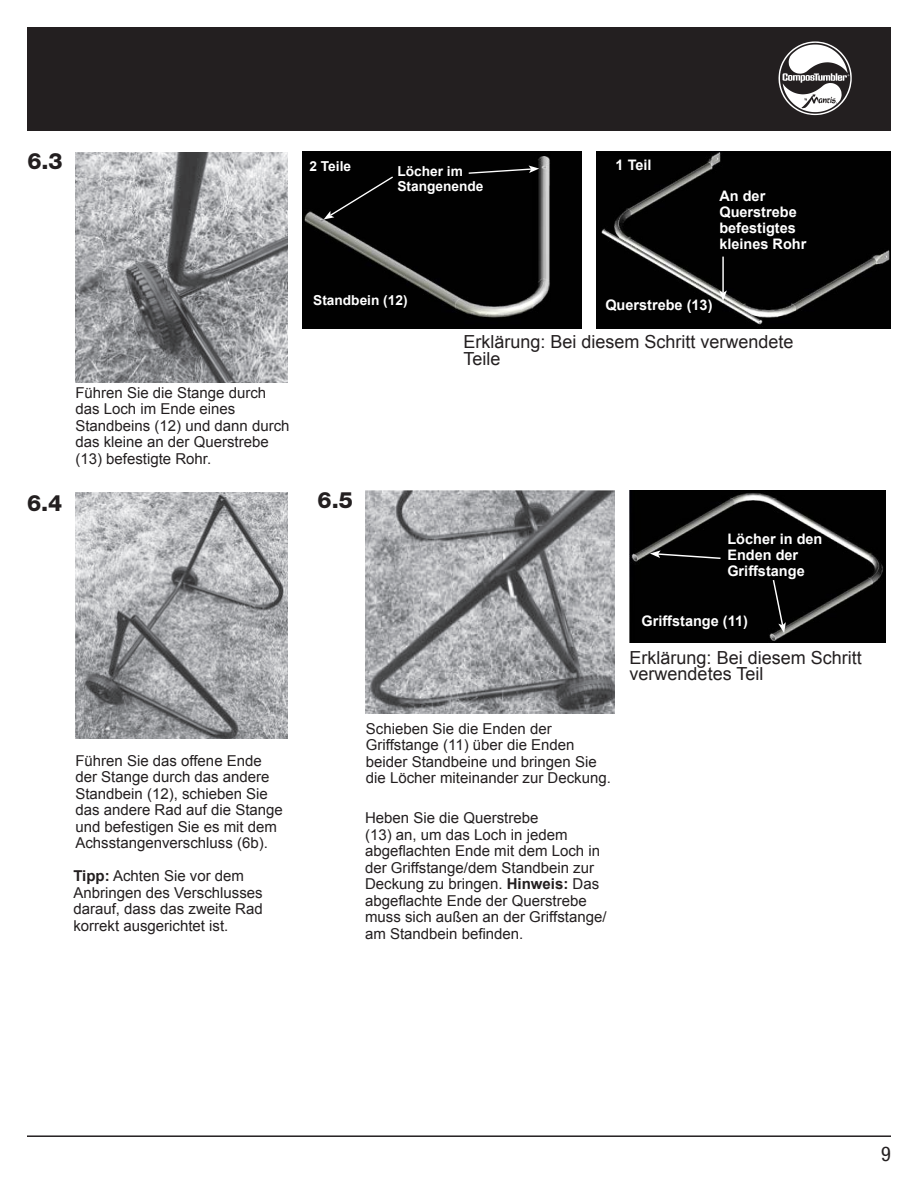
<style>
.page{position:relative;width:918px;height:1188px;background:#fff}
.page>*{position:absolute;margin:0;border:0;box-sizing:border-box;transform-origin:0 0}
.t1{font:800 22.5px "Helvetica Neue";color:#231f20}
.t2{font:condensed 20.25px "Helvetica Neue";color:#231f20}
.t3{font:18px/16.5px "Arial";color:#231f20}
.t4{font:15px/16.5px "Arial";color:#231f20}
.t5{font:700 14.55px/15.9px "Arial";color:#fff}
.t6{font:700 13.65px/15.1px "Arial";color:#fff}
.s1{font-weight:700}
</style>
<div class="page">
<div style="left:27px;top:27px;width:864px;height:103px;background:#231f20"></div>
<hr style="left:27px;top:1135px;width:864px;height:2px;background:#231f20">
<svg style="left:779px;top:41px;width:73px;height:74px"></svg>
<img style="left:596px;top:151px;width:295px;height:178px">
<hr style="left:722px;top:257px;width:2px;height:36px;background:#fff">
<svg style="left:719px;top:290px;width:8px;height:11px"></svg>
<img style="left:302px;top:151px;width:279px;height:178px">
<div style="left:324px;top:175px;width:71px;height:45px;background:#010101"></div>
<svg style="left:467px;top:165px;width:72px;height:10px"></svg>
<img style="left:75px;top:152px;width:212px;height:231px">
<img style="left:75px;top:493px;width:212px;height:245px">
<img style="left:366px;top:490px;width:249px;height:224px">
<img style="left:630px;top:490px;width:256px;height:153px">
<svg style="left:650px;top:550px;width:72px;height:10px"></svg>
<svg style="left:772px;top:578px;width:14px;height:55px"></svg>
<h1 class="t1" style="left:27px;top:147px;width:37px">6.3</h1>
<h1 class="t1" style="left:27px;top:489px;width:37px">6.4</h1>
<p class="t4" style="left:75px;top:384px;width:216px">Führen Sie die Stange durch das Loch im Ende eines<br>Standbeins (12) und dann durch das kleine an der Querstrebe (13) befestigte Rohr.</p>
<p class="t4" style="left:75px;top:752px;width:209px">Führen Sie das offene Ende der Stange durch das andere<br>Standbein (12), schieben Sie das andere Rad auf die Stange und befestigen Sie es mit dem<br>Achsstangenverschluss (6b).</p>
<p class="t4" style="left:73px;top:868px;width:191px"><span class="s1">Tipp:</span> Achten Sie vor dem<br>Anbringen des Verschlusses darauf, dass das zweite Rad korrekt ausgerichtet ist.</p>
<p class="t6" style="left:310px;top:159px;width:43px">2 Teile</p>
<p class="t6" style="left:397px;top:164px;width:88px">Löcher im<br>Stangenende</p>
<p class="t6" style="left:313px;top:293px;width:96px">Standbein (12)</p>
<p class="t5" style="left:616px;top:158px;width:38px">1 Teil</p>
<p class="t5" style="left:719px;top:188px;width:89px">An der<br>Querstrebe befestigtes kleines Rohr</p>
<p class="t5" style="left:605px;top:298px;width:109px">Querstrebe (13)</p>
<p class="t3" style="left:463px;top:334px;width:332px">Erklärung: Bei diesem Schritt verwendete<br>Teile</p>
<h1 class="t1" style="left:318px;top:486px;width:37px">6.5</h1>
<p class="t4" style="left:366px;top:720px;width:247px">Schieben Sie die Enden der<br>Griffstange (11) über die Enden beider Standbeine und bringen Sie die Löcher miteinander zur Deckung.</p>
<p class="t4" style="left:365px;top:810px;width:243px">Heben Sie die Querstrebe<br>(13) an, um das Loch in jedem abgeflachten Ende mit dem Loch in der Griffstange/dem Standbein zur<br>Deckung zu bringen. <span class="s1">Hinweis:</span> Das abgeflachte Ende der Querstrebe muss sich außen an der Griffstange/ am Standbein befinden.</p>
<p class="t5" style="left:727px;top:532px;width:97px">Löcher in den<br>Enden der<br>Griffstange</p>
<p class="t5" style="left:642px;top:614px;width:108px">Griffstange (11)</p>
<p class="t3" style="left:630px;top:649px;width:234px">Erklärung: Bei diesem Schritt verwendetes Teil</p>
<h2 class="t2" style="left:881px;top:1142px;width:11px">9</h2>
</div>
